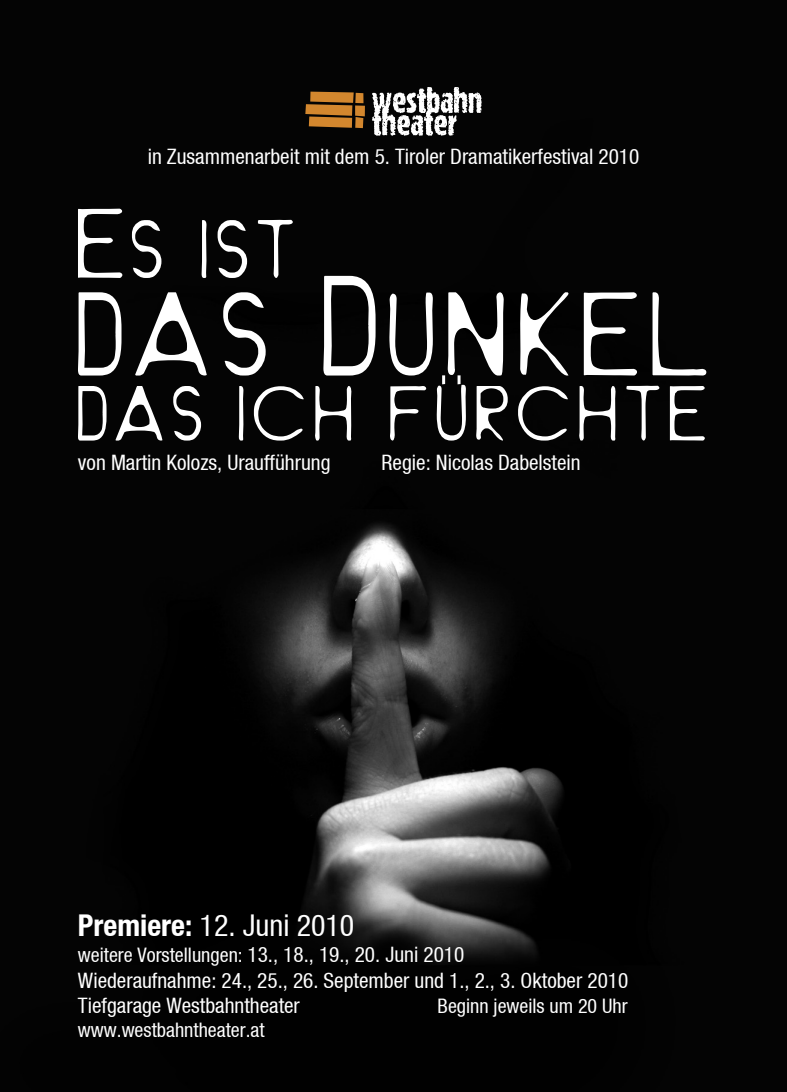
<style>
.page{position:relative;width:787px;height:1092px;background:#fff}
.page>*{position:absolute;margin:0;border:0;box-sizing:border-box;transform-origin:0 0}
.t1{font:170px "Light From Behind";color:#fff}
.t2{font:118.25px "Light From Behind";color:#fff}
.t3{font:111.5px "Light From Behind";color:#fff}
.t4{font:30px "Helvetica Neue Cond";color:#fff}
.t5{font:21.25px "Helvetica Neue Cond";color:#fff}
.t6{font:20px "Helvetica Neue Cond";color:#fff}
.s1{font-family:"Helvetica Neue Bold Cond"}
.s2{font-size:20px}
</style>
<div class="page">
<img style="left:0;top:0;width:787px;height:1091px">
<svg style="left:372px;top:87px;width:109px;height:49px"></svg>
<div style="left:355px;top:105px;width:10px;height:11px;background:#d3872e"></div>
<svg style="left:305px;top:92px;width:58px;height:36px;background:#9f6623"></svg>
<p class="t5" style="left:148px;top:145px;width:493px">in Zusammenarbeit mit dem 5. Tiroler Dramatikerfestival 2010</p>
<p class="t2" style="left:78px;top:194px;width:227px">Es ist</p>
<p class="t1" style="left:78px;top:254px;width:646px">das Dunkel</p>
<p class="t3" style="left:78px;top:361px;width:638px">das ich fürchte</p>
<p class="t5" style="left:78px;top:450px;width:254px">von Martin Kolozs, Uraufführung</p>
<p class="t5" style="left:381px;top:450px;width:201px">Regie: Nicolas Dabelstein</p>
<p class="t4" style="left:78px;top:908px;width:278px"><span class="s1">Premiere:</span> 12. Juni 2010</p>
<p class="t5" style="left:78px;top:942px;width:388px"><span class="s2">weitere Vorstellungen:</span> 13., 18., 19., 20. Juni 2010</p>
<p class="t5" style="left:78px;top:967px;width:552px">Wiederaufnahme: 24., 25., 26. September und 1., 2., 3. Oktober 2010</p>
<p class="t5" style="left:78px;top:993px;width:223px">Tiefgarage Westbahntheater</p>
<p class="t6" style="left:437px;top:994px;width:191px">Beginn jeweils um 20 Uhr</p>
<p class="t6" style="left:78px;top:1018px;width:188px">www.westbahntheater.at</p>
</div>
